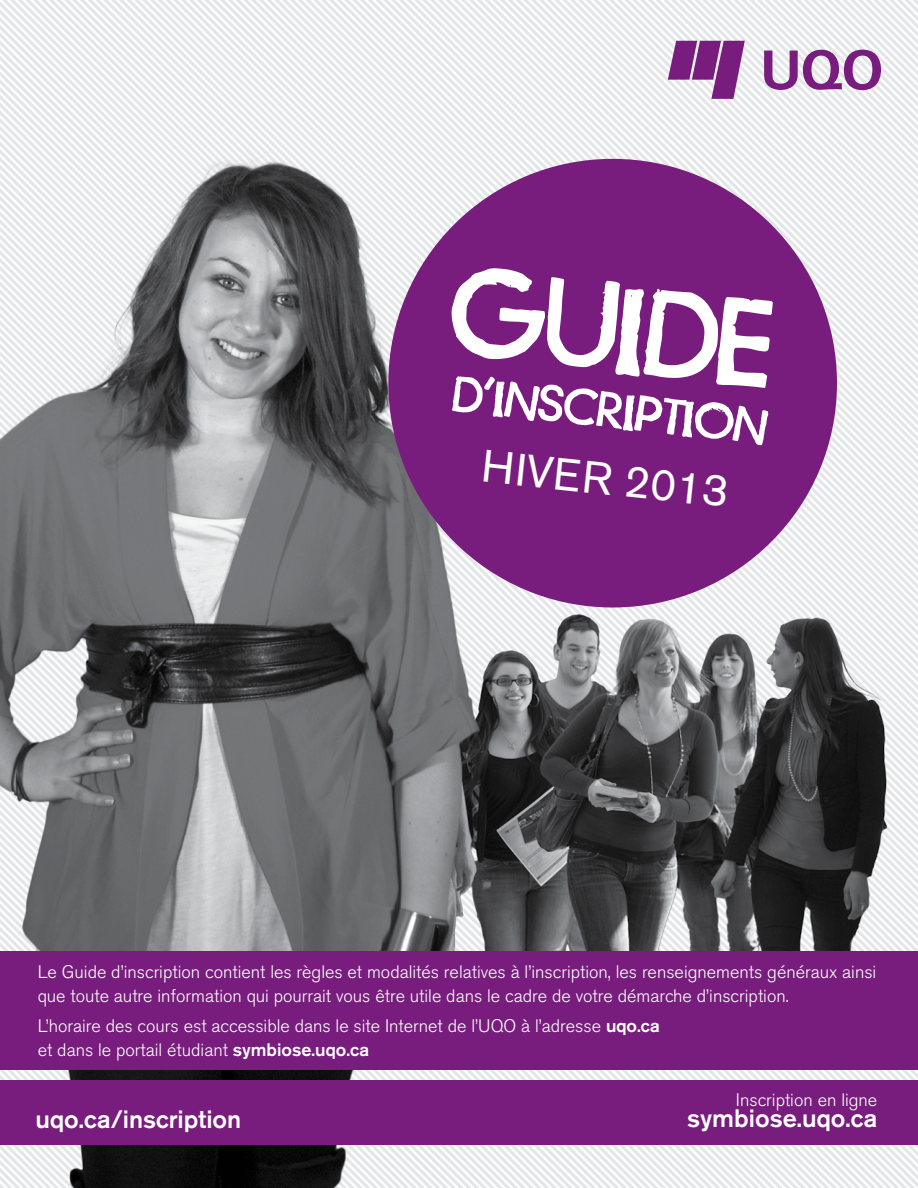
<style>
.page{position:relative;width:918px;height:1188px;background:#fff}
.page>*{position:absolute;margin:0;border:0;box-sizing:border-box;transform-origin:0 0}
.t1{font:45px "Akzidenz Grotesk BE";color:#fff}
.t2{font:500 25.05px "Akzidenz Grotesk BE";color:#fff}
.t3{font:300 18px/24px "Akzidenz Grotesk BE";color:#fff}
.s1{font-weight:500}
</style>
<div class="page">
<img style="left:0;top:0;width:918px;height:1188px">
<div style="left:0;top:951px;width:918px;height:118px;background:#781d7e"></div>
<div style="left:0;top:1080px;width:918px;height:65px;background:#781d7e"></div>
<svg style="left:668px;top:41px;width:77px;height:58px"></svg>
<svg style="left:764px;top:50px;width:117px;height:40px"></svg>
<div style="left:388px;top:159px;width:449px;height:449px;background:#781d7e;border-radius:50%"></div>
<svg style="left:451px;top:268px;width:322px;height:177px"></svg>
<h1 class="t1" style="left:484px;top:439px;width:250px;rotate:6deg">HIVER 2013</h1>
<p class="t3" style="left:38px;top:960px;width:840px">Le Guide d’inscription contient les règles et modalités relatives à l’inscription, les renseignements généraux ainsi que toute autre information qui pourrait vous être utile dans le cadre de votre démarche d’inscription.</p>
<p class="t3" style="left:38px;top:1014px;width:624px">L’horaire des cours est accessible dans le site Internet de l’UQO à l’adresse <span class="s1">uqo.ca </span>et dans le portail étudiant <span class="s1">symbiose.uqo.ca</span></p>
<p class="t3" style="left:736px;top:1088px;width:143px">Inscription en ligne</p>
<h2 class="t2" style="left:36px;top:1104px;width:207px">uqo.ca/inscription</h2>
<h2 class="t2" style="left:687px;top:1103px;width:192px">symbiose.uqo.ca</h2>
</div>
